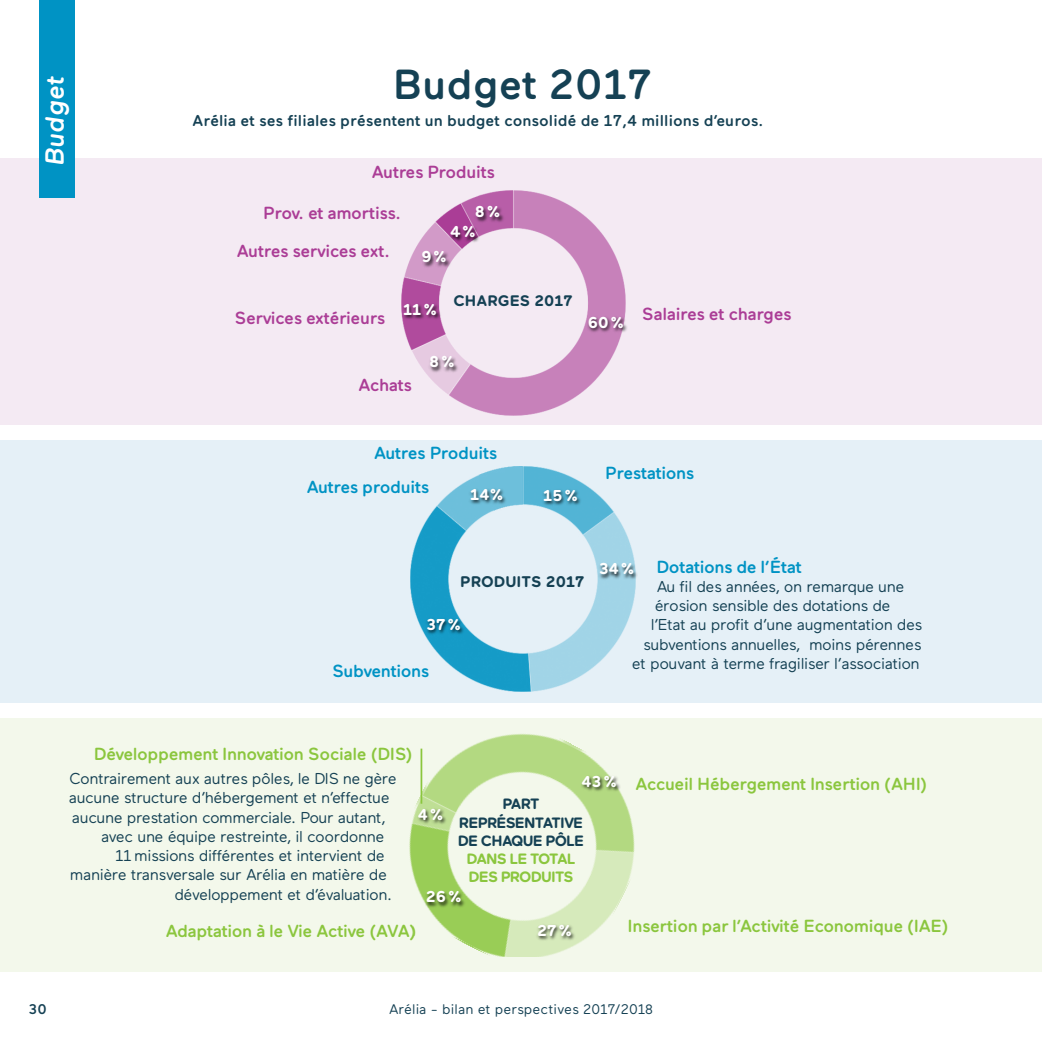
<style>
.page{position:relative;width:1042px;height:1042px;background:#fff}
.page>*{position:absolute;margin:0;border:0;box-sizing:border-box;transform-origin:0 0}
.t1{font:500 42px "Maax Rounded";color:#154154}
.t2{font:italic 500 26.25px "Maax Rounded";color:#fff}
.t3{font:500 17.5px "Maax Rounded";letter-spacing:-.025em;color:#8bc63e}
.t4{font:500 17.5px/37.6px "Maax Rounded";letter-spacing:-.025em;color:#ab3d96}
.t5{font:500 17.5px "Maax Rounded";letter-spacing:-.025em;color:#0093c4}
.t6{font:15.75px "Maax Rounded";letter-spacing:-.03em;color:#154154}
.t7{font:500 15.75px "Maax Rounded";color:#154154}
.t8{font:700 15.75px "Maax Rounded";color:#fff}
.t9{font:700 15.4px "Maax Rounded";color:#154154}
.t10{font:700 15.22px "Maax Rounded";color:#154154}
.t11{font:700 14.88px/18.2px "Maax Rounded";letter-spacing:-.055em;color:#154154;text-align:center}
.t12{font:700 14.88px/18.2px "Maax Rounded";letter-spacing:-.055em;color:#8bc63e}
.t13{font:14px "Maax Rounded";color:#154154}
.t14{font:500 14px "Maax Rounded";color:#154154}
</style>
<div class="page">
<hr style="left:1041px;top:0;width:1px;height:1042px;background:#154154">
<div style="left:0;top:440px;width:1042px;height:263px;background:#e5f0f7"></div>
<div style="left:0;top:718px;width:1042px;height:254px;background:#f3f8eb"></div>
<div style="left:0;top:158px;width:1042px;height:266px;background:#f4eaf3"></div>
<div style="left:39px;top:0;width:35px;height:198px;background:#0093c4"></div>
<img style="left:410px;top:467px;width:224px;height:224px">
<img style="left:401px;top:191px;width:225px;height:224px">
<img style="left:409px;top:733px;width:226px;height:224px">
<img style="left:457px;top:481px;width:64px;height:52px">
<img style="left:531px;top:482px;width:64px;height:52px">
<img style="left:587px;top:555px;width:50px;height:52px">
<img style="left:576px;top:309px;width:51px;height:52px">
<img style="left:569px;top:768px;width:64px;height:52px">
<img style="left:525px;top:916px;width:63px;height:41px">
<img style="left:414px;top:348px;width:60px;height:52px">
<img style="left:401px;top:296px;width:53px;height:52px">
<img style="left:406px;top:243px;width:61px;height:52px">
<img style="left:435px;top:218px;width:60px;height:52px">
<img style="left:459px;top:198px;width:61px;height:52px">
<img style="left:414px;top:611px;width:64px;height:52px">
<img style="left:414px;top:883px;width:64px;height:52px">
<img style="left:409px;top:801px;width:54px;height:52px">
<hr style="left:420px;top:748px;width:2px;height:56px;background:#8bc63e">
<h2 class="t2" style="left:45px;top:166px;width:93px;rotate:-90deg">Budget</h2>
<h1 class="t1" style="left:393px;top:70px;width:261px">Budget 2017</h1>
<p class="t7" style="left:192px;top:114px;width:573px">Arélia et ses filiales présentent un budget consolidé de 17,4 millions d’euros.</p>
<p class="t4" style="left:371px;top:155px;width:125px">Autres Produits</p>
<p class="t4" style="left:237px;top:196px;width:166px;text-indent:27px">Prov. et amortiss.<br>Autres services ext.</p>
<p class="t8" style="left:475px;top:206px;width:27px">8%</p>
<p class="t8" style="left:450px;top:226px;width:27px">4%</p>
<p class="t8" style="left:421px;top:251px;width:27px">9%</p>
<p class="t4" style="left:234px;top:301px;width:153px">Services extérieurs</p>
<p class="t8" style="left:403px;top:303px;width:36px">11%</p>
<p class="t10" style="left:453px;top:295px;width:121px">CHARGES 2017</p>
<p class="t8" style="left:429px;top:356px;width:27px">8%</p>
<p class="t4" style="left:358px;top:368px;width:55px">Achats</p>
<p class="t8" style="left:588px;top:316px;width:38px">60%</p>
<p class="t4" style="left:642px;top:297px;width:151px">Salaires et charges</p>
<p class="t5" style="left:374px;top:447px;width:125px">Autres Produits</p>
<p class="t5" style="left:306px;top:481px;width:124px">Autres produits</p>
<p class="t8" style="left:470px;top:488px;width:35px">14%</p>
<p class="t8" style="left:543px;top:489px;width:36px">15%</p>
<p class="t5" style="left:605px;top:466px;width:91px">Prestations</p>
<p class="t9" style="left:460px;top:576px;width:125px">PRODUITS 2017</p>
<p class="t8" style="left:426px;top:618px;width:36px">37%</p>
<p class="t5" style="left:332px;top:664px;width:99px">Subventions</p>
<p class="t5" style="left:656px;top:560px;width:147px">Dotations de l’État</p>
<p class="t6" style="left:656px;top:580px;width:249px">au fil des années, on remarque une</p>
<p class="t6" style="left:655px;top:600px;width:237px">érosion sensible des dotations de</p>
<p class="t6" style="left:651px;top:619px;width:273px">l’etat au profit d’une augmentation des</p>
<p class="t6" style="left:643px;top:638px;width:280px">subventions annuelles, moins pérennes</p>
<p class="t6" style="left:632px;top:657px;width:289px">et pouvant à terme fragiliser l’association</p>
<p class="t8" style="left:599px;top:563px;width:37px">34%</p>
<p class="t3" style="left:94px;top:747px;width:321px">Développement Innovation Sociale (DIS)</p>
<p class="t6" style="left:70px;top:773px;width:329px">contrairement aux autres pôles, le dis ne gère</p>
<p class="t6" style="left:69px;top:792px;width:322px">aucune structure d’hébergement et n’effectue</p>
<p class="t6" style="left:72px;top:811px;width:315px">aucune prestation commerciale. pour autant,</p>
<p class="t6" style="left:101px;top:830px;width:285px">avec une équipe restreinte, il coordonne</p>
<p class="t6" style="left:115px;top:850px;width:271px">11 missions différentes et intervient de</p>
<p class="t6" style="left:70px;top:869px;width:319px">manière transversale sur arélia en matière de</p>
<p class="t6" style="left:174px;top:888px;width:219px">développement et d’évaluation.</p>
<p class="t8" style="left:581px;top:775px;width:37px">43%</p>
<p class="t11" style="left:458px;top:796px;width:128px">PART<br>REPRÉSENTATIVE<br>DE CHAQUE PÔLE</p>
<p class="t12" style="left:466px;top:851px;width:111px">DANS LE TOTAL<br>DES PRODUITS</p>
<p class="t8" style="left:426px;top:891px;width:37px">26%</p>
<p class="t8" style="left:418px;top:808px;width:27px">4%</p>
<p class="t3" style="left:635px;top:777px;width:294px">Accueil Hébergement Insertion (AHI)</p>
<p class="t3" style="left:165px;top:925px;width:253px">Adaptation à le Vie Active (AVA)</p>
<p class="t3" style="left:627px;top:920px;width:323px">Insertion par l’Activité Economique (IAE)</p>
<p class="t8" style="left:537px;top:924px;width:36px">27%</p>
<p class="t14" style="left:29px;top:1004px;width:20px">30</p>
<p class="t13" style="left:389px;top:1003px;width:266px">arélia - bilan et perspectives 2017/2018</p>
</div>
